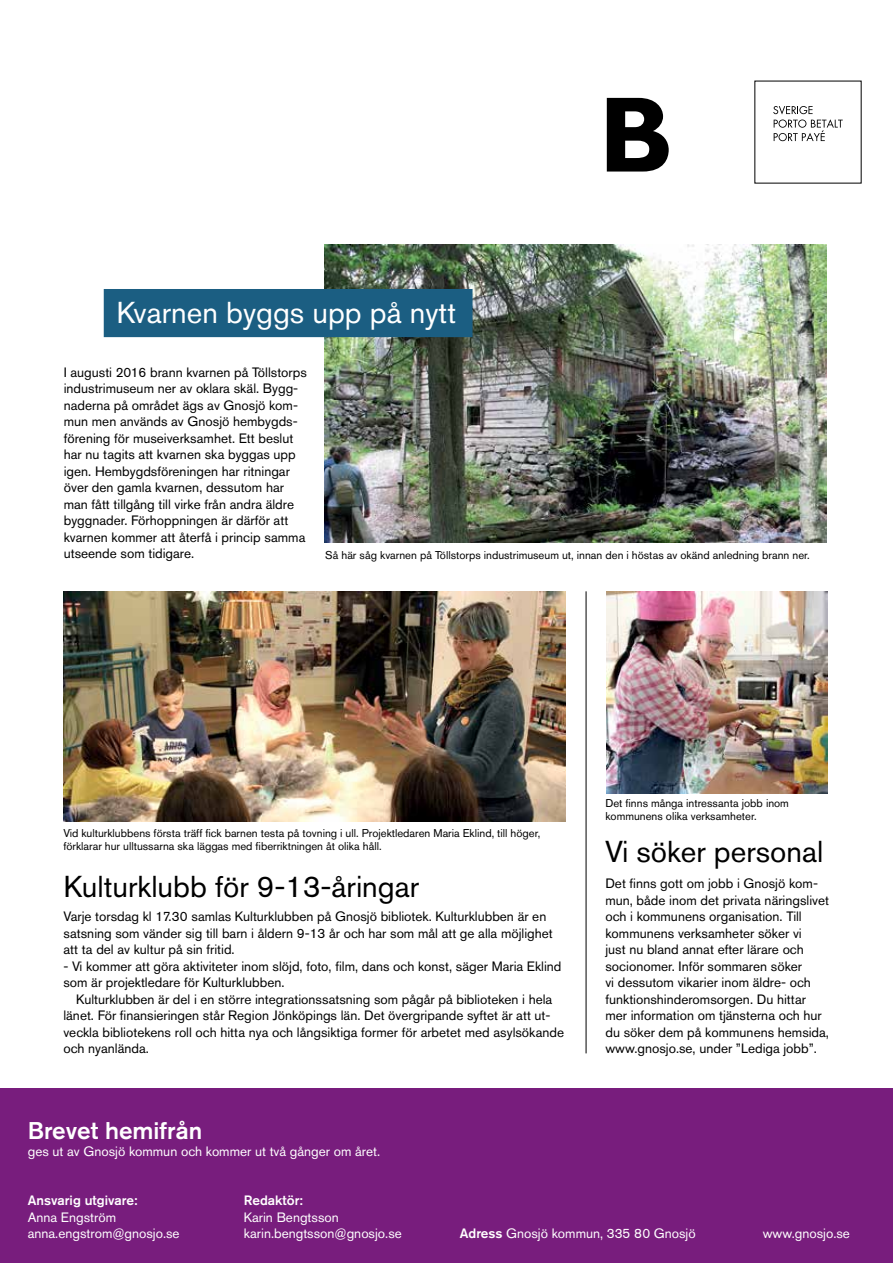
<style>
.page{position:relative;width:893px;height:1263px;background:#fff}
.page>*{position:absolute;margin:0;border:0;box-sizing:border-box;transform-origin:0 0}
.t1{font:30px "Akzidenz Grotesk Std";color:#000}
.t2{font:30px "Akzidenz Grotesk Std";color:#fff}
.t3{font:500 24px "Akzidenz Grotesk Std";color:#fff}
.t4{font:13.5px/16.5px "Akzidenz Grotesk Std";color:#000}
.t5{font:13.5px "Akzidenz Grotesk Std";color:#fff}
.t6{font:500 13.5px "Akzidenz Grotesk Std";color:#fff}
.t7{font:11.25px/12.8px "Akzidenz Grotesk Std";color:#000}
.s1{font-weight:500}
</style>
<div class="page">
<div style="left:0;top:1201px;width:893px;height:62px;background:#781d7d"></div>
<div style="left:0;top:1088px;width:893px;height:140px;background:#781d7d"></div>
<svg style="left:773px;top:106px;width:70px;height:35px"></svg>
<svg style="left:607px;top:98px;width:62px;height:74px"></svg>
<hr style="left:586px;top:591px;width:1px;height:462px;background:#000">
<img style="left:325px;top:245px;width:502px;height:297px">
<img style="left:64px;top:591px;width:502px;height:231px">
<div style="left:104px;top:289px;width:368px;height:48px;background:#1b5e82"></div>
<img style="left:606px;top:591px;width:221px;height:202px">
<h1 class="t2" style="left:117px;top:294px;width:341px">Kvarnen byggs upp på nytt</h1>
<p class="t4" style="left:64px;top:364px;width:245px">I augusti 2016 brann kvarnen på Töllstorps industrimuseum ner av oklara skäl. Bygg&shy;naderna på området ägs av Gnosjö kom&shy;mun men används av Gnosjö hembygds&shy;förening för museiverksamhet. Ett beslut har nu tagits att kvarnen ska byggas upp igen. Hembygdsföreningen har ritningar över den gamla kvarnen, dessutom har man fått tillgång till virke från andra äldre byggnader. Förhoppningen är därför att kvarnen kommer att återfå i princip samma utseende som tidigare.</p>
<p class="t7" style="left:325px;top:548px;width:486px">Så här såg kvarnen på Töllstorps industrimuseum ut, innan den i höstas av okänd anledning brann ner.</p>
<p class="t7" style="left:605px;top:796px;width:185px">Det finns många intressanta jobb inom kommunens olika verksamheter.</p>
<p class="t7" style="left:63px;top:826px;width:478px">Vid kulturklubbens första träff fick barnen testa på tovning i ull. Projektledaren Maria Eklind, till höger, förklarar hur ulltussarna ska läggas med fiberriktningen åt olika håll.</p>
<h1 class="t1" style="left:64px;top:869px;width:357px">Kulturklubb för 9-13-åringar</h1>
<p class="t4" style="left:63px;top:908px;width:491px">Varje torsdag kl 17.30 samlas Kulturklubben på Gnosjö bibliotek. Kulturklubben är en satsning som vänder sig till barn i åldern 9-13 år och har som mål att ge alla möjlighet att ta del av kultur på sin fritid.</p>
<p class="t4" style="left:63px;top:958px;width:500px">- Vi kommer att göra aktiviteter inom slöjd, foto, film, dans och konst, säger Maria Eklind som är projektledare för Kulturklubben.</p>
<p class="t4" style="left:63px;top:991px;width:502px;text-indent:13px">Kulturklubben är del i en större integrationssatsning som pågår på biblioteken i hela länet. För finansieringen står Region Jönköpings län. Det övergripande syftet är att ut&shy;veckla bibliotekens roll och hitta nya och långsiktiga former för arbetet med asylsökande och nyanlända.</p>
<h1 class="t1" style="left:605px;top:834px;width:220px">Vi söker personal</h1>
<p class="t4" style="left:605px;top:875px;width:225px">Det finns gott om jobb i Gnosjö kom&shy;mun, både inom det privata näringslivet och i kommunens organisation. Till kommunens verksamheter söker vi<br>just nu bland annat efter lärare och socionomer. Inför sommaren söker<br>vi dessutom vikarier inom äldre- och funktionshinderomsorgen. Du hittar mer information om tjänsterna och hur du söker dem på kommunens hemsida, www.gnosjo.se, under ”Lediga jobb”.</p>
<h2 class="t3" style="left:28px;top:1116px;width:176px">Brevet hemifrån</h2>
<p class="t5" style="left:28px;top:1143px;width:354px">ges ut av Gnosjö kommun och kommer ut två gånger om året.</p>
<p class="t6" style="left:28px;top:1192px;width:111px">Ansvarig utgivare:</p>
<p class="t6" style="left:244px;top:1192px;width:61px">Redaktör:</p>
<p class="t5" style="left:28px;top:1209px;width:90px">Anna Engström</p>
<p class="t5" style="left:244px;top:1209px;width:97px">Karin Bengtsson</p>
<p class="t5" style="left:28px;top:1225px;width:153px">anna.engstrom@gnosjo.se</p>
<p class="t5" style="left:244px;top:1225px;width:160px">karin.bengtsson@gnosjo.se</p>
<p class="t5" style="left:460px;top:1225px;width:237px"><span class="s1">Adress</span> Gnosjö kommun, 335 80 Gnosjö</p>
<p class="t5" style="left:763px;top:1225px;width:89px">www.gnosjo.se</p>
</div>
